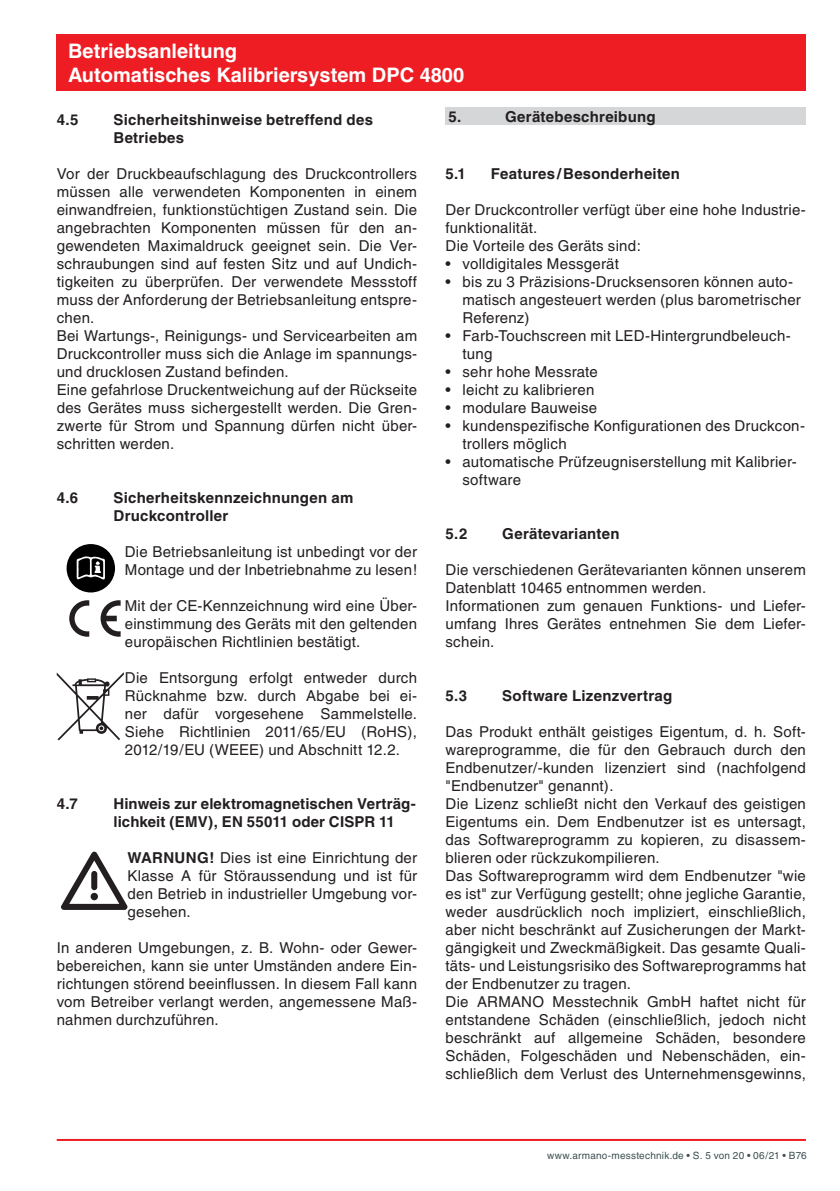
<style>
.page{position:relative;width:840px;height:1191px;background:#fff}
.page>*{position:absolute;margin:0;border:0;box-sizing:border-box;transform-origin:0 0}
.t1{font:700 20px/24px "Helvetica";color:#fff}
.t2{font:15px/18px "Helvetica";letter-spacing:.015em;color:#231f20}
.t3{font:700 15px/18px "Helvetica";letter-spacing:.015em;color:#231f20}
.t4{font:10px "Helvetica";letter-spacing:.02em;color:#3d4f51}
.s1{font-weight:700}
</style>
<div class="page">
<hr style="left:57px;top:1139px;width:748px;height:2px;background:#ee1d23">
<div style="left:57px;top:34px;width:748px;height:57px;background:#ee1d23"></div>
<div style="left:67px;top:544px;width:48px;height:48px;background:#000001;border-radius:50%"></div>
<svg style="left:77px;top:556px;width:28px;height:24px"></svg>
<svg style="left:69px;top:600px;width:20px;height:36px"></svg>
<svg style="left:100px;top:600px;width:20px;height:36px"></svg>
<svg style="left:57px;top:672px;width:67px;height:68px"></svg>
<svg style="left:61px;top:851px;width:66px;height:59px"></svg>
<svg style="left:90px;top:892px;width:8px;height:8px"></svg>
<div style="left:445px;top:108px;width:360px;height:17px;background:#d5d6d8"></div>
<h1 class="t1" style="left:68px;top:39px;width:397px">Betriebsanleitung<br>Automatisches Kalibriersystem DPC 4800</h1>
<p class="t3" style="left:57px;top:110px;width:23px">4.5</p>
<p class="t3" style="left:113px;top:110px;width:261px">Sicherheitshinweise betreffend des<br>Betriebes</p>
<p class="t2" style="left:57px;top:165px;width:362px">Vor der Druckbeaufschlagung des Druckcontrollers müssen alle verwendeten Komponenten in einem einwandfreien, funktionstüchtigen Zustand sein. Die angebrachten Komponenten müssen für den an&shy;gewendeten Maximaldruck geeignet sein. Die Ver&shy;schraubungen sind auf festen Sitz und auf Undich&shy;tigkeiten zu überprüfen. Der verwendete Messstoff muss der Anforderung der Betriebsanleitung entspre&shy;chen.<br>Bei Wartungs-, Reinigungs- und Servicearbeiten am Druckcontroller muss sich die Anlage im spannungs&shy;und drucklosen Zustand befinden.<br>Eine gefahrlose Druckentweichung auf der Rückseite des Gerätes muss sichergestellt werden. Die Gren&shy;zwerte für Strom und Spannung dürfen nicht über&shy;schritten werden.</p>
<p class="t3" style="left:448px;top:108px;width:14px">5.</p>
<p class="t3" style="left:505px;top:108px;width:152px">Gerätebeschreibung</p>
<p class="t3" style="left:445px;top:164px;width:22px">5.1</p>
<p class="t3" style="left:490px;top:164px;width:190px">Features/Besonderheiten</p>
<p class="t2" style="left:445px;top:201px;width:361px">Der Druckcontroller verfügt über eine hohe Industrie&shy;funktionalität.<br>Die Vorteile des Geräts sind:</p>
<p class="t2" style="left:445px;top:255px;width:175px">• volldigitales Messgerät</p>
<p class="t2" style="left:462px;top:273px;width:339px;text-indent:-17px">• bis zu 3 Präzisions-Drucksensoren können auto&shy;matisch angesteuert werden (plus barometrischer<br>Referenz)</p>
<p class="t2" style="left:462px;top:327px;width:329px;text-indent:-17px">• Farb-Touchscreen mit LED-Hintergrundbeleuch&shy;tung</p>
<p class="t2" style="left:445px;top:363px;width:154px">• sehr hohe Messrate</p>
<p class="t2" style="left:445px;top:381px;width:150px">• leicht zu kalibrieren</p>
<p class="t2" style="left:445px;top:399px;width:153px">• modulare Bauweise</p>
<p class="t2" style="left:462px;top:417px;width:344px;text-indent:-17px">• kundenspezifische Konfigurationen des Druckcon&shy;trollers möglich</p>
<p class="t2" style="left:462px;top:453px;width:335px;text-indent:-17px">• automatische Prüfzeugniserstellung mit Kalibrier&shy;software</p>
<p class="t3" style="left:57px;top:488px;width:23px">4.6</p>
<p class="t3" style="left:113px;top:488px;width:241px">Sicherheitskennzeichnungen am<br>Druckcontroller</p>
<p class="t2" style="left:125px;top:543px;width:293px">Die Betriebsanleitung ist unbedingt vor der<br>Montage und der Inbetriebnahme zu lesen!</p>
<p class="t2" style="left:125px;top:597px;width:293px;text-align:justify">Mit der CE-Kennzeichnung wird eine Über&shy;einstimmung des Geräts mit den geltenden europäischen Richtlinien bestätigt.</p>
<p class="t2" style="left:125px;top:669px;width:293px;text-align:justify">Die Entsorgung erfolgt entweder durch Rücknahme bzw. durch Abgabe bei ei&shy;ner dafür vorgesehene Sammelstelle.<br>Siehe Richtlinien 2011/65/EU (RoHS), 2012/19/EU (WEEE) und Abschnitt 12.2.</p>
<p class="t3" style="left:57px;top:794px;width:23px">4.7</p>
<p class="t3" style="left:113px;top:794px;width:303px">Hinweis zur elektromagnetischen Verträg&shy;lichkeit (EMV), EN 55011 oder CISPR 11</p>
<p class="t2" style="left:127px;top:849px;width:291px;text-align:justify"><span class="s1">WARNUNG!</span> Dies ist eine Einrichtung der Klasse A für Störaussendung und ist für den Betrieb in industrieller Umgebung vor&shy;gesehen.</p>
<p class="t2" style="left:57px;top:939px;width:361px;text-align:justify">In anderen Umgebungen, z. B. Wohn- oder Gewer&shy;bebereichen, kann sie unter Umständen andere Ein&shy;richtungen störend beeinflussen. In diesem Fall kann vom Betreiber verlangt werden, angemessene Maß&shy;nahmen durchzuführen.</p>
<p class="t3" style="left:445px;top:524px;width:23px">5.2</p>
<p class="t3" style="left:502px;top:524px;width:119px">Gerätevarianten</p>
<p class="t2" style="left:445px;top:561px;width:362px">Die verschiedenen Gerätevarianten können unserem Datenblatt 10465 entnommen werden.<br>Informationen zum genauen Funktions- und Liefer&shy;umfang Ihres Gerätes entnehmen Sie dem Liefer&shy;schein.</p>
<p class="t3" style="left:445px;top:686px;width:23px">5.3</p>
<p class="t3" style="left:502px;top:686px;width:171px">Software Lizenzvertrag</p>
<p class="t2" style="left:445px;top:723px;width:362px">Das Produkt enthält geistiges Eigentum, d. h. Soft&shy;wareprogramme, die für den Gebrauch durch den Endbenutzer/-kunden lizenziert sind (nachfolgend "Endbenutzer" genannt).<br>Die Lizenz schließt nicht den Verkauf des geistigen Eigentums ein. Dem Endbenutzer ist es untersagt, das Softwareprogramm zu kopieren, zu disassem&shy;blieren oder rückzukompilieren.<br>Das Softwareprogramm wird dem Endbenutzer "wie es ist" zur Verfügung gestellt; ohne jegliche Garantie, weder ausdrücklich noch impliziert, einschließlich, aber nicht beschränkt auf Zusicherungen der Markt&shy;gängigkeit und Zweckmäßigkeit. Das gesamte Quali&shy;täts- und Leistungsrisiko des Softwareprogramms hat der Endbenutzer zu tragen.<br>Die ARMANO Messtechnik GmbH haftet nicht für entstandene Schäden (einschließlich, jedoch nicht beschränkt auf allgemeine Schäden, besondere Schäden, Folgeschäden und Nebenschäden, ein&shy;schließlich dem Verlust des Unternehmensgewinns,</p>
<p class="t4" style="left:547px;top:1149px;width:261px">www.armano-messtechnik.de • S. 5 von 20 • 06/21 • B76</p>
</div>
